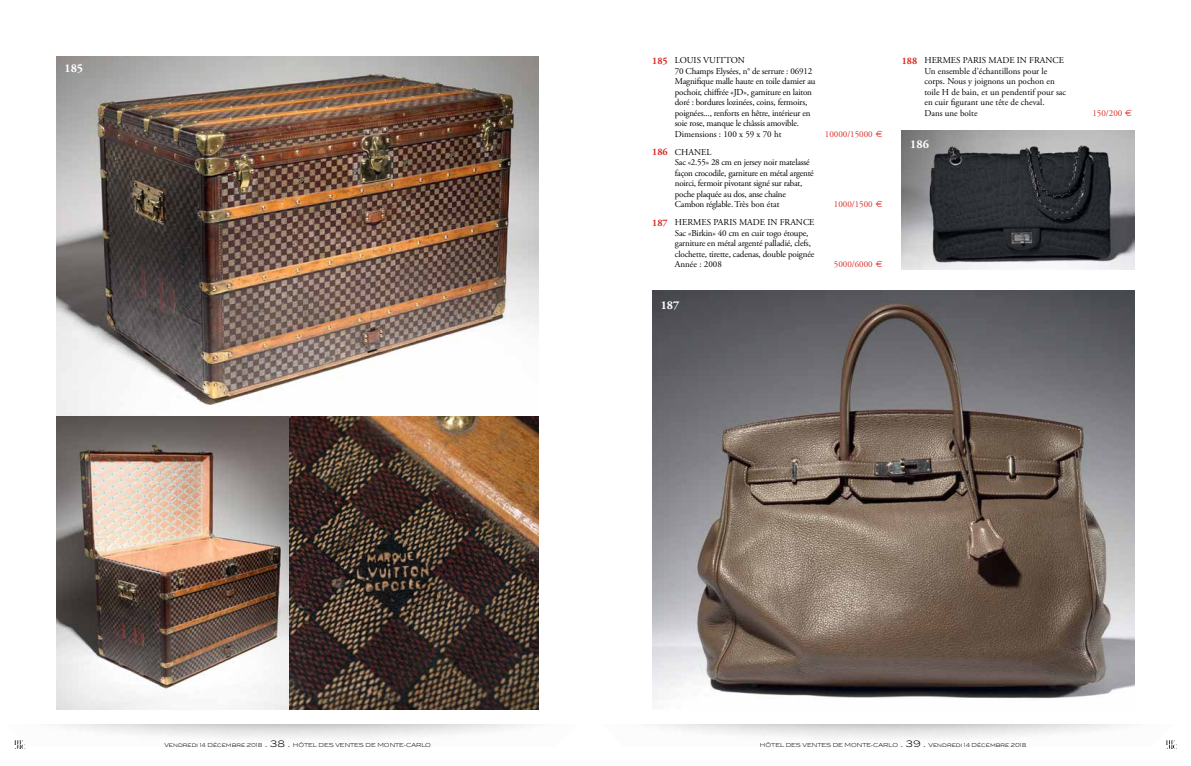
<style>
.page{position:relative;width:1191px;height:766px;background:#fff}
.page>*{position:absolute;margin:0;border:0;box-sizing:border-box;transform-origin:0 0}
.t1{font:700 12px "Adobe Garamond Pro";color:#fff}
.t2{font:9px/10.5px "Adobe Garamond Pro";letter-spacing:-.02em;color:#000}
.t3{font:9px/10.5px "Adobe Garamond Pro";color:#000}
.t4{font:9px "Adobe Garamond Pro";color:#d82f28}
.t5{font:300 5.5px "Blair ITC";color:#000}
.s1{font-weight:700;font-size:10px;color:#d82f28}
.s2{font-family:"Euro Sans"}
.s3{font-size:9px}
</style>
<div class="page">
<svg style="left:1166px;top:740px;width:10px;height:8px"></svg>
<svg style="left:14px;top:740px;width:11px;height:8px"></svg>
<img style="left:57px;top:57px;width:482px;height:359px">
<img style="left:57px;top:416px;width:232px;height:293px">
<img style="left:289px;top:416px;width:250px;height:293px">
<img style="left:901px;top:130px;width:233px;height:140px">
<img style="left:652px;top:291px;width:482px;height:408px">
<h1 class="t1" style="left:64px;top:61px;width:20px">185</h1>
<p class="t2" style="left:675px;top:55px;width:142px;text-indent:-23px"><span class="s1">185</span> LOUIS VUITTON<br>70 Champs Elysées, n° de serrure : 06912<br>Magnifique malle haute en toile damier au pochoir, chiffrée «JD», garniture en laiton doré : bordures lozinées, coins, fermoirs, poignées..., renforts en hêtre, intérieur en soie rose, manque le châssis amovible.<br>Dimensions : 100 x 59 x 70 ht</p>
<p class="t2" style="left:675px;top:147px;width:140px;text-indent:-23px"><span class="s1">186</span> CHANEL<br>Sac «2.55» 28 cm en jersey noir matelassé façon crocodile, garniture en métal argenté noirci, fermoir pivotant signé sur rabat, poche plaquée au dos, anse chaîne Cambon réglable. Très bon état</p>
<p class="t2" style="left:675px;top:217px;width:141px;text-indent:-23px"><span class="s1">187</span> HERMES PARIS MADE IN FRANCE Sac «Birkin» 40 cm en cuir togo étoupe, garniture en métal argenté palladié, clefs, clochette, tirette, cadenas, double poignée Année : 2008</p>
<p class="t4" style="left:825px;top:128px;width:59px">10000/15000 <span class="s2">E</span></p>
<p class="t4" style="left:834px;top:199px;width:50px">1000/1500 <span class="s2">E</span></p>
<p class="t4" style="left:834px;top:259px;width:50px">5000/6000 <span class="s2">E</span></p>
<h1 class="t1" style="left:660px;top:298px;width:20px">187</h1>
<p class="t3" style="left:924px;top:55px;width:143px;text-indent:-23px"><span class="s1">188</span> HERMES PARIS MADE IN FRANCE<br>Un ensemble d’échantillons pour le corps. Nous y joignons un pochon en toile H de bain, et un pendentif pour sac en cuir figurant une tête de cheval.<br>Dans une boîte</p>
<h1 class="t1" style="left:910px;top:137px;width:20px">186</h1>
<p class="t4" style="left:1092px;top:107px;width:41px">150/200 <span class="s2">E</span></p>
<p class="t5" style="left:164px;top:742px;width:268px">Vendredi 14 Décembre 2018 <span class="s3">. 38 .</span> HÔTEL DES VENTES DE MONTE-CARLO</p>
<p class="t5" style="left:760px;top:742px;width:268px">HÔTEL DES VENTES DE MONTE-CARLO <span class="s3">. 39 .</span> Vendredi 14 Décembre 2018</p>
</div>
